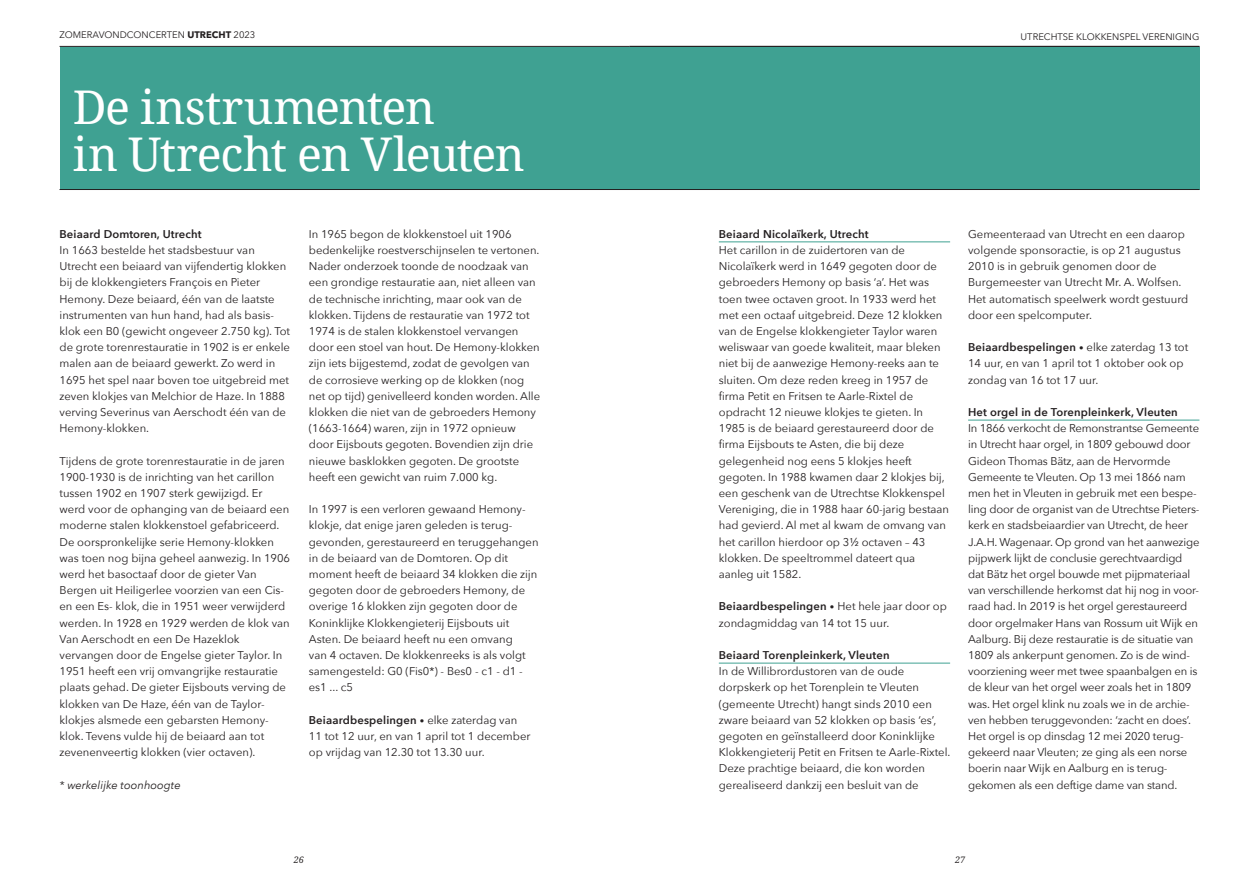
<style>
.page{position:relative;width:1259px;height:893px;background:#fff}
.page>*{position:absolute;margin:0;border:0;box-sizing:border-box;transform-origin:0 0}
.t1{font:46.5px/46.5px "Noto Serif";letter-spacing:-.025em;color:#fff}
.t2{font:11.25px/16.2px "Avenir Next";color:#231f20}
.t3{font:600 11.25px "Avenir Next";letter-spacing:.015em;color:#231f20}
.t4{font:italic 11.25px "Avenir Next";color:#231f20}
.t5{font:9.45px "Avenir Next";color:#231f20}
.t6{font:italic 9px "Noto Serif";color:#231f20}
.s1{font-family:"Avenir Next LT Pro";font-weight:700}
.s2{font-weight:600}
.s3{font-weight:600;font-size:9px}
</style>
<div class="page">
<div style="left:60px;top:47px;width:1139px;height:143px;background:#3fa192"></div>
<hr style="left:60px;top:46px;width:569px;height:1px;background:#231f20">
<hr style="left:629px;top:46px;width:570px;height:1px;background:#231f20">
<hr style="left:719px;top:241px;width:231px;height:1px;background:#3fa192">
<hr style="left:719px;top:663px;width:231px;height:1px;background:#3fa192">
<hr style="left:968px;top:420px;width:231px;height:1px;background:#3fa192">
<hr style="left:60px;top:189px;width:1139px;height:1px;background:#231f20">
<p class="t5" style="left:60px;top:27px;width:197px">ZOMERAVONDCONCERTEN <span class="s1">UTRECHT</span> 2023</p>
<p class="t5" style="left:1020px;top:29px;width:180px">UTRECHTSE KLOKKENSPEL VERENIGING</p>
<h1 class="t1" style="left:73px;top:83px;width:454px">De instrumenten<br>in Utrecht en Vleuten</h1>
<p class="t3" style="left:60px;top:224px;width:144px">Beiaard Domtoren, Utrecht</p>
<p class="t2" style="left:60px;top:241px;width:232px">In 1663 bestelde het stadsbestuur van Utrecht een beiaard van vijfendertig klokken bij de klokkengieters François en Pieter Hemony. Deze beiaard, één van de laatste instrumenten van hun hand, had als basis&shy;klok een B0 (gewicht ongeveer 2.750 kg). Tot de grote torenrestauratie in 1902 is er enkele malen aan de beiaard gewerkt. Zo werd in 1695 het spel naar boven toe uitgebreid met zeven klokjes van Melchior de Haze. In 1888 verving Severinus van Aerschodt één van de Hemony-klokken.</p>
<p class="t2" style="left:60px;top:452px;width:232px">Tijdens de grote torenrestauratie in de jaren 1900-1930 is de inrichting van het carillon tussen 1902 en 1907 sterk gewijzigd. Er werd voor de ophanging van de beiaard een moderne stalen klokkenstoel gefabriceerd.<br>De oorspronkelijke serie Hemony-klokken was toen nog bijna geheel aanwezig. In 1906 werd het basoctaaf door de gieter Van Bergen uit Heiligerlee voorzien van een Cis&shy;en een Es- klok, die in 1951 weer verwijderd werden. In 1928 en 1929 werden de klok van Van Aerschodt en een De Hazeklok vervangen door de Engelse gieter Taylor. In 1951 heeft een vrij omvangrijke restauratie plaats gehad. De gieter Eijsbouts verving de klokken van De Haze, één van de Taylor&shy;klokjes alsmede een gebarsten Hemony&shy;klok. Tevens vulde hij de beiaard aan tot zevenenveertig klokken (vier octaven).</p>
<p class="t4" style="left:60px;top:775px;width:123px">* werkelijke toonhoogte</p>
<p class="t2" style="left:309px;top:225px;width:233px">In 1965 begon de klokkenstoel uit 1906 bedenkelijke roestverschijnselen te vertonen.<br>Nader onderzoek toonde de noodzaak van een grondige restauratie aan, niet alleen van de technische inrichting, maar ook van de klokken. Tijdens de restauratie van 1972 tot 1974 is de stalen klokkenstoel vervangen door een stoel van hout. De Hemony-klokken zijn iets bijgestemd, zodat de gevolgen van de corrosieve werking op de klokken (nog net op tijd) genivelleerd konden worden. Alle klokken die niet van de gebroeders Hemony (1663-1664) waren, zijn in 1972 opnieuw door Eijsbouts gegoten. Bovendien zijn drie nieuwe basklokken gegoten. De grootste heeft een gewicht van ruim 7.000 kg.</p>
<p class="t2" style="left:309px;top:501px;width:231px">In 1997 is een verloren gewaand Hemony&shy;klokje, dat enige jaren geleden is terug&shy;gevonden, gerestaureerd en teruggehangen in de beiaard van de Domtoren. Op dit moment heeft de beiaard 34 klokken die zijn gegoten door de gebroeders Hemony, de overige 16 klokken zijn gegoten door de Koninklijke Klokkengieterij Eijsbouts uit Asten. De beiaard heeft nu een omvang<br>van 4 octaven. De klokkenreeks is als volgt samengesteld: G0 (Fis0*) - Bes0 - c1 - d1 - es1 ... c5</p>
<p class="t2" style="left:309px;top:711px;width:223px"><span class="s2">Beiaardbespelingen</span> <span class="s3">•</span> elke zaterdag van<br>11 tot 12 uur, en van 1 april tot 1 december op vrijdag van 12.30 tot 13.30 uur.</p>
<p class="t3" style="left:719px;top:224px;width:151px">Beiaard Nicolaïkerk, Utrecht</p>
<p class="t2" style="left:719px;top:241px;width:232px">Het carillon in de zuidertoren van de Nicolaïkerk werd in 1649 gegoten door de gebroeders Hemony op basis ‘a’. Het was toen twee octaven groot. In 1933 werd het met een octaaf uitgebreid. Deze 12 klokken van de Engelse klokkengieter Taylor waren weliswaar van goede kwaliteit, maar bleken niet bij de aanwezige Hemony-reeks aan te sluiten. Om deze reden kreeg in 1957 de firma Petit en Fritsen te Aarle-Rixtel de opdracht 12 nieuwe klokjes te gieten. In 1985 is de beiaard gerestaureerd door de firma Eijsbouts te Asten, die bij deze gelegenheid nog eens 5 klokjes heeft gegoten. In 1988 kwamen daar 2 klokjes bij, een geschenk van de Utrechtse Klokkenspel Vereniging, die in 1988 haar 60-jarig bestaan had gevierd. Al met al kwam de omvang van het carillon hierdoor op 3½ octaven – 43 klokken. De speeltrommel dateert qua aanleg uit 1582.</p>
<p class="t2" style="left:719px;top:598px;width:230px"><span class="s2">Beiaardbespelingen</span> <span class="s3">•</span> Het hele jaar door op zondagmiddag van 14 tot 15 uur.</p>
<p class="t3" style="left:719px;top:645px;width:172px">Beiaard Torenpleinkerk, Vleuten</p>
<p class="t2" style="left:719px;top:663px;width:233px">In de Willibrordustoren van de oude dorpskerk op het Torenplein te Vleuten (gemeente Utrecht) hangt sinds 2010 een zware beiaard van 52 klokken op basis ‘es’, gegoten en geïnstalleerd door Koninklijke Klokkengieterij Petit en Fritsen te Aarle-Rixtel.<br>Deze prachtige beiaard, die kon worden gerealiseerd dankzij een besluit van de</p>
<p class="t2" style="left:968px;top:225px;width:222px">Gemeenteraad van Utrecht en een daarop volgende sponsoractie, is op 21 augustus 2010 is in gebruik genomen door de Burgemeester van Utrecht Mr. A. Wolfsen.<br>Het automatisch speelwerk wordt gestuurd door een spelcomputer.</p>
<p class="t2" style="left:968px;top:339px;width:222px"><span class="s2">Beiaardbespelingen</span> <span class="s3">•</span> elke zaterdag 13 tot<br>14 uur, en van 1 april tot 1 oktober ook op zondag van 16 tot 17 uur.</p>
<p class="t3" style="left:968px;top:402px;width:211px">Het orgel in de Torenpleinkerk, Vleuten</p>
<p class="t2" style="left:968px;top:420px;width:233px">In 1866 verkocht de Remonstrantse Gemeente in Utrecht haar orgel, in 1809 gebouwd door Gideon Thomas Bätz, aan de Hervormde Gemeente te Vleuten. Op 13 mei 1866 nam men het in Vleuten in gebruik met een bespe&shy;ling door de organist van de Utrechtse Pieters&shy;kerk en stadsbeiaardier van Utrecht, de heer J.A.H. Wagenaar. Op grond van het aanwezige pijpwerk lijkt de conclusie gerechtvaardigd dat Bätz het orgel bouwde met pijpmateriaal van verschillende herkomst dat hij nog in voor&shy;raad had. In 2019 is het orgel gerestaureerd door orgelmaker Hans van Rossum uit Wijk en Aalburg. Bij deze restauratie is de situatie van 1809 als ankerpunt genomen. Zo is de wind&shy;voorziening weer met twee spaanbalgen en is de kleur van het orgel weer zoals het in 1809 was. Het orgel klink nu zoals we in de archie&shy;ven hebben teruggevonden: ‘zacht en does’.<br>Het orgel is op dinsdag 12 mei 2020 terug&shy;gekeerd naar Vleuten; ze ging als een norse boerin naar Wijk en Aalburg en is terug&shy;gekomen als een deftige dame van stand.</p>
<p class="t6" style="left:294px;top:854px;width:12px">26</p>
<p class="t6" style="left:955px;top:854px;width:12px">27</p>
</div>
